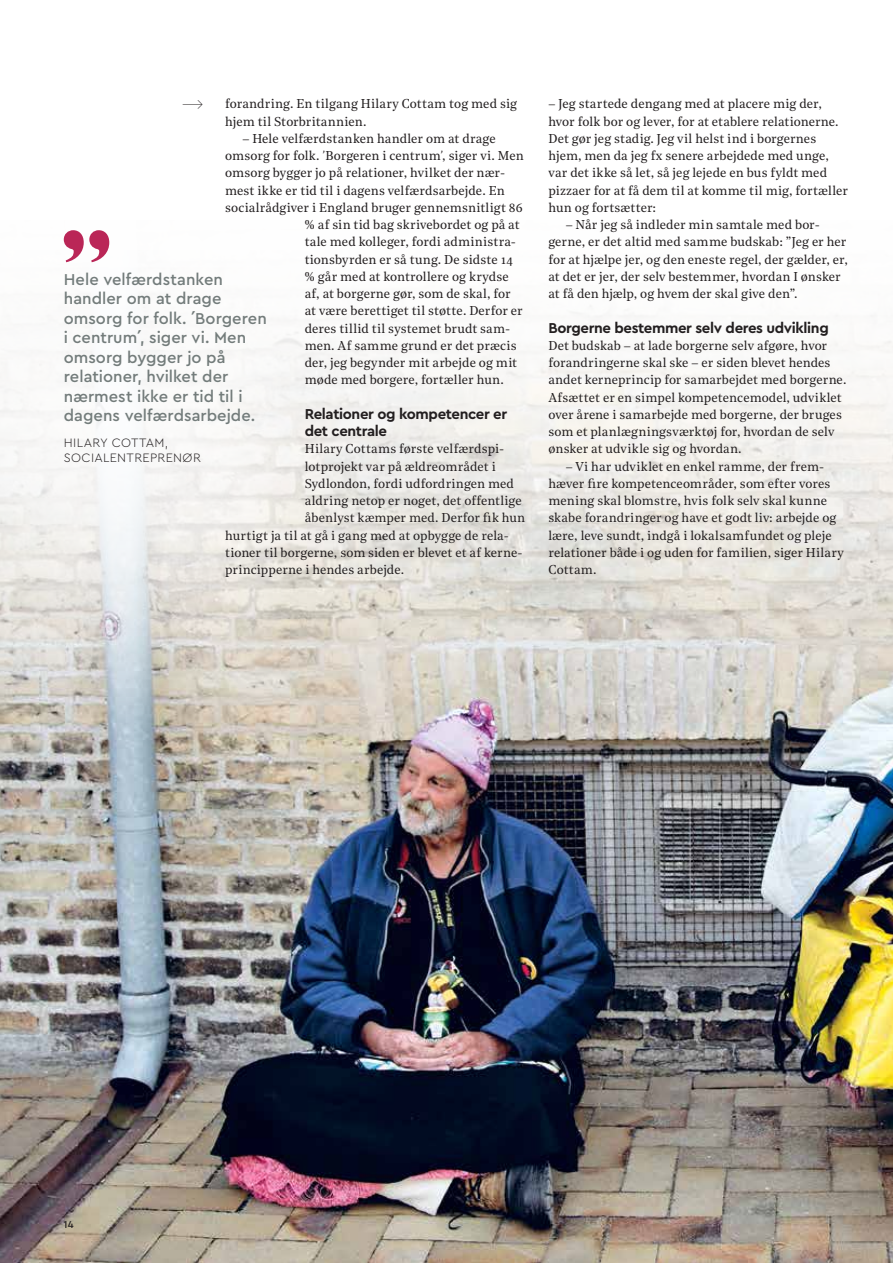
<style>
.page{position:relative;width:893px;height:1263px;background:#fff}
.page>*{position:absolute;margin:0;border:0;box-sizing:border-box;transform-origin:0 0}
.t1{font:100 18px "Cera PRO";color:#231f20}
.t2{font:500 16.5px/19.5px "Cera PRO";letter-spacing:.005em;color:#737c7b}
.t3{font:700 15px/17.2px "Cera PRO";letter-spacing:-.025em;color:#231f20}
.t4{font:12.75px/17.2px "Noe Text";color:#231f20}
.t5{font:300 12.75px/15px "Cera PRO";letter-spacing:.025em;color:#231f20}
.t6{font:500 10.5px "Cera PRO";color:#231f20}
.s1{font-family:"The Serif";font-weight:300}
</style>
<div class="page">
<img style="left:0;top:238px;width:893px;height:1025px">
<svg style="left:0;top:290px;width:287px;height:479px"></svg>
<svg style="left:64px;top:230px;width:45px;height:32px"></svg>
<p class="t4" style="left:225px;top:94px;width:293px">forandring. En tilgang Hilary Cottam tog med sig hjem til Storbritannien.</p>
<p class="t4" style="left:242px;top:129px;width:255px">– Hele velfærdstanken handler om at drage</p>
<p class="t4" style="left:225px;top:146px;width:300px">omsorg for folk. <span class="s1">’</span>Borgeren i centrum<span class="s1">’</span>, siger vi. Men</p>
<p class="t4" style="left:225px;top:163px;width:282px">omsorg bygger jo på relationer, hvilket der nær-</p>
<p class="t4" style="left:225px;top:181px;width:281px">mest ikke er tid til i dagens velfærdsarbejde. En</p>
<p class="t4" style="left:225px;top:198px;width:299px">socialrådgiver i England bruger gennemsnitligt 86</p>
<p class="t4" style="left:305px;top:215px;width:216px">% af sin tid bag skrivebordet og på at</p>
<p class="t4" style="left:305px;top:232px;width:213px">tale med kolleger, fordi administra-</p>
<p class="t4" style="left:305px;top:250px;width:210px">tionsbyrden er så tung. De sidste 14</p>
<p class="t4" style="left:305px;top:267px;width:206px">% går med at kontrollere og krydse</p>
<p class="t4" style="left:305px;top:284px;width:207px">af, at borgerne gør, som de skal, for</p>
<p class="t4" style="left:305px;top:302px;width:220px">at være berettiget til støtte. Derfor er</p>
<p class="t4" style="left:305px;top:319px;width:207px">deres tillid til systemet brudt sam-</p>
<p class="t4" style="left:305px;top:336px;width:213px">men. Af samme grund er det præcis</p>
<p class="t4" style="left:305px;top:353px;width:214px">der, jeg begynder mit arbejde og mit</p>
<p class="t4" style="left:305px;top:371px;width:201px">møde med borgere, fortæller hun.</p>
<p class="t3" style="left:305px;top:405px;width:204px">Relationer og kompetencer er det centrale</p>
<p class="t4" style="left:305px;top:439px;width:201px">Hilary Cottams første velfærdspi-</p>
<p class="t4" style="left:305px;top:457px;width:193px">lotprojekt var på ældreområdet i</p>
<p class="t4" style="left:305px;top:474px;width:211px">Sydlondon, fordi udfordringen med</p>
<p class="t4" style="left:305px;top:491px;width:219px">aldring netop er noget, det offentlige</p>
<p class="t4" style="left:305px;top:508px;width:222px">åbenlyst kæmper med. Derfor fik hun</p>
<p class="t4" style="left:225px;top:526px;width:285px">hurtigt ja til at gå i gang med at opbygge de rela-</p>
<p class="t4" style="left:225px;top:543px;width:299px">tioner til borgerne, som siden er blevet et af kerne-</p>
<p class="t4" style="left:225px;top:560px;width:181px">principperne i hendes arbejde.</p>
<h1 class="t1" style="left:182px;top:92px;width:23px">⟶</h1>
<p class="t2" style="left:64px;top:269px;width:205px">Hele velfærdstanken handler om at drage omsorg for folk. ´Borgeren i centrum´, siger vi. Men omsorg bygger jo på relationer, hvilket der nærmest ikke er tid til i dagens velfærdsarbejde.</p>
<p class="t5" style="left:64px;top:435px;width:138px">H ILARY COTTAM,<br>SOCIALENTREPRENØR</p>
<p class="t4" style="left:548px;top:95px;width:301px">– Jeg startede dengang med at placere mig der, hvor folk bor og lever, for at etablere relationerne.<br>Det gør jeg stadig. Jeg vil helst ind i borgernes hjem, men da jeg fx senere arbejdede med unge, var det ikke så let, så jeg lejede en bus fyldt med pizzaer for at få dem til at komme til mig, fortæller hun og fortsætter:</p>
<p class="t4" style="left:548px;top:215px;width:301px;text-indent:17px">– Når jeg så indleder min samtale med bor&shy;gerne, er det altid med samme budskab: ”Jeg er her for at hjælpe jer, og den eneste regel, der gælder, er, at det er jer, der selv bestemmer, hvordan I ønsker at få den hjælp, og hvem der skal give den”.</p>
<p class="t3" style="left:548px;top:318px;width:282px">Borgerne bestemmer selv deres udvikling</p>
<p class="t4" style="left:548px;top:336px;width:300px">Det budskab – at lade borgerne selv afgøre, hvor forandringerne skal ske – er siden blevet hendes andet kerneprincip for samarbejdet med borgerne.<br>Afsættet er en simpel kompetencemodel, udviklet over årene i samarbejde med borgerne, der bruges som et planlægningsværktøj for, hvordan de selv ønsker at udvikle sig og hvordan.</p>
<p class="t4" style="left:548px;top:457px;width:297px;text-indent:17px">– Vi har udviklet en enkel ramme, der frem&shy;hæver fire kompetenceområder, som efter vores mening skal blomstre, hvis folk selv skal kunne skabe forandringer og have et godt liv: arbejde og lære, leve sundt, indgå i lokalsamfundet og pleje relationer både i og uden for familien, siger Hilary Cottam.</p>
<p class="t6" style="left:63px;top:1217px;width:12px">14</p>
</div>
